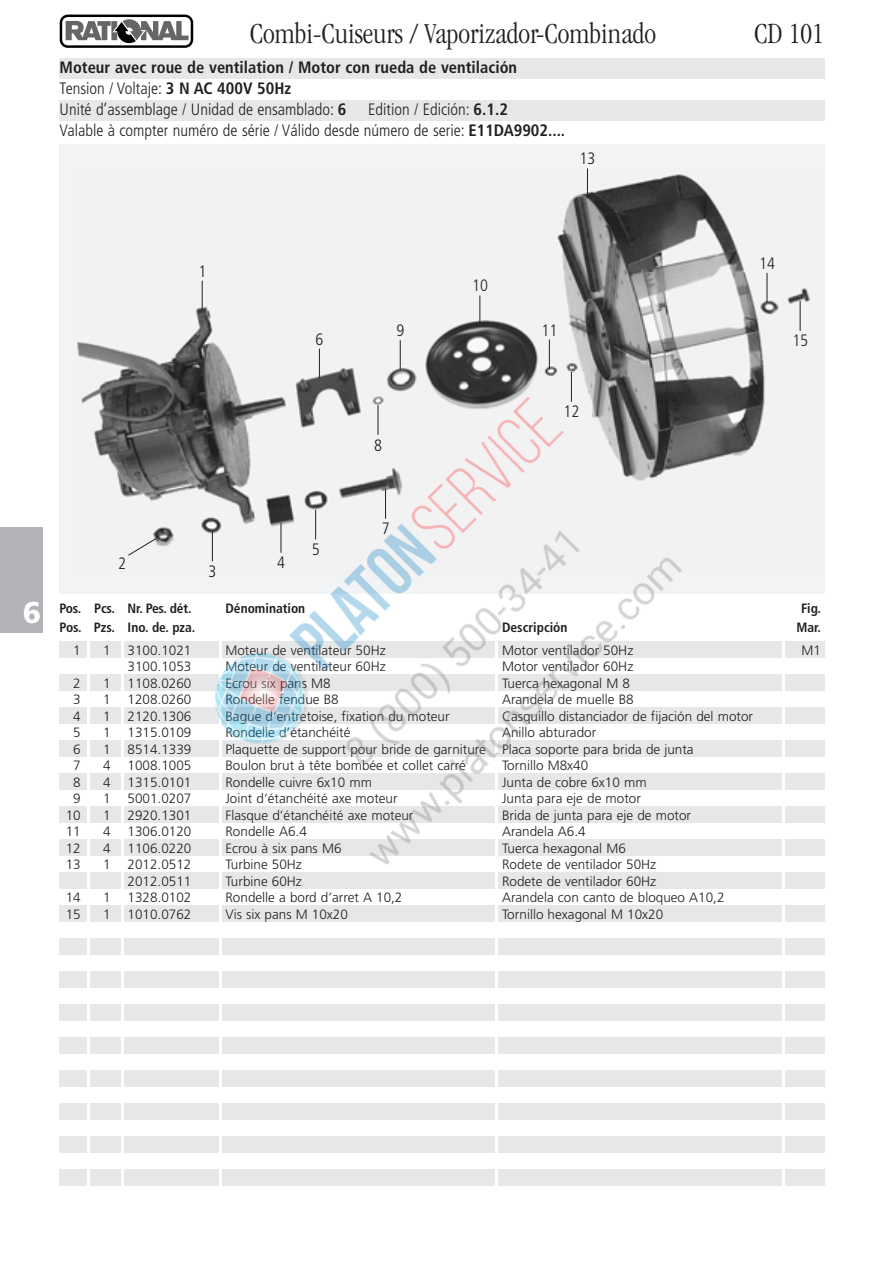
<style>
.page{position:relative;width:893px;height:1263px;background:#fff}
.page>*{position:absolute;margin:0;border:0;box-sizing:border-box;transform-origin:0 0}
.t1{font:300 condensed 30px "Garamond";color:#231f20}
.t2{font:900 30px "Frutiger";color:#fff}
.t3{font:700 condensed 16.5px/20.9px "Frutiger";color:#231f20}
.t4{font:300 condensed 16.5px/20.9px "Frutiger";color:#231f20}
.t5{font:300 13.5px "Frutiger";color:#231f20}
.t6{font:700 condensed 13.5px "Frutiger";color:#231f20}
.s1{font-weight:300}
.s2{font-weight:700}
</style>
<div class="page">
<div style="left:60px;top:641px;width:765px;height:16px;background:#e6e7e9"></div>
<div style="left:60px;top:674px;width:765px;height:16px;background:#e6e7e9"></div>
<div style="left:60px;top:707px;width:765px;height:16px;background:#e6e7e9"></div>
<div style="left:60px;top:740px;width:765px;height:16px;background:#e6e7e9"></div>
<div style="left:60px;top:773px;width:765px;height:16px;background:#e6e7e9"></div>
<div style="left:60px;top:806px;width:765px;height:16px;background:#e6e7e9"></div>
<div style="left:60px;top:839px;width:765px;height:16px;background:#e6e7e9"></div>
<div style="left:60px;top:872px;width:765px;height:16px;background:#e6e7e9"></div>
<div style="left:60px;top:905px;width:765px;height:16px;background:#e6e7e9"></div>
<div style="left:60px;top:938px;width:765px;height:16px;background:#e6e7e9"></div>
<div style="left:60px;top:971px;width:765px;height:16px;background:#e6e7e9"></div>
<div style="left:60px;top:1004px;width:765px;height:16px;background:#e6e7e9"></div>
<div style="left:60px;top:1037px;width:765px;height:16px;background:#e6e7e9"></div>
<div style="left:60px;top:1070px;width:765px;height:16px;background:#e6e7e9"></div>
<div style="left:60px;top:1103px;width:765px;height:16px;background:#e6e7e9"></div>
<div style="left:60px;top:1136px;width:765px;height:16px;background:#e6e7e9"></div>
<div style="left:60px;top:1169px;width:765px;height:16px;background:#e6e7e9"></div>
<div style="left:60px;top:144px;width:765px;height:450px;background:#f2f3f4"></div>
<div style="left:60px;top:58px;width:765px;height:21px;background:#e6e7e9"></div>
<div style="left:60px;top:100px;width:765px;height:21px;background:#e6e7e9"></div>
<div style="left:60px;top:15px;width:133px;height:33px;border:2px solid #000;border-radius:7px"></div>
<svg style="left:66px;top:19px;width:122px;height:24px"></svg>
<div style="left:0;top:528px;width:43px;height:105px;background:#b2b3b7"></div>
<hr style="left:87px;top:640px;width:2px;height:567px;background:#fff">
<hr style="left:782px;top:631px;width:2px;height:567px;background:#fff">
<hr style="left:219px;top:640px;width:2px;height:567px;background:#fff">
<hr style="left:495px;top:640px;width:2px;height:567px;background:#fff">
<hr style="left:121px;top:640px;width:2px;height:567px;background:#fff">
<img style="left:78px;top:171px;width:732px;height:376px">
<svg style="left:202px;top:281px;width:1px;height:29px"></svg>
<svg style="left:319px;top:349px;width:1px;height:15px"></svg>
<hr style="left:479px;top:295px;width:1px;height:30px;background:#231f20">
<hr style="left:400px;top:340px;width:1px;height:30px;background:#231f20">
<svg style="left:549px;top:340px;width:1px;height:24px"></svg>
<hr style="left:587px;top:168px;width:1px;height:30px;background:#231f20">
<hr style="left:766px;top:273px;width:1px;height:30px;background:#231f20">
<hr style="left:799px;top:301px;width:1px;height:30px;background:#231f20">
<svg style="left:128px;top:538px;width:28px;height:18px"></svg>
<img style="left:179px;top:364px;width:535px;height:525px">
<h1 class="t1" style="left:250px;top:22px;width:408px">Combi-Cuiseurs / Vaporizador-Combinado</h1>
<p class="t3" style="left:60px;top:59px;width:459px">Moteur avec roue de ventilation / Motor con rueda de ventilación<br><span class="s1">Tension / Voltaje:</span> 3 N AC 400V 50Hz<br><span class="s1">Unité d’assemblage / Unidad de ensamblado:</span> 6</p>
<p class="t4" style="left:60px;top:100px;width:507px;text-indent:309px">Edition / Edición: <span class="s2">6.1.2<br></span>Valable à compter numéro de série / Válido desde número de serie: <span class="s2">E11DA9902....</span></p>
<p class="t4" style="left:579px;top:150px;width:17px">13</p>
<h1 class="t1" style="left:754px;top:22px;width:71px">CD 101</h1>
<p class="t4" style="left:198px;top:262px;width:9px">1</p>
<p class="t4" style="left:315px;top:330px;width:9px">6</p>
<p class="t4" style="left:472px;top:277px;width:17px">10</p>
<p class="t4" style="left:396px;top:321px;width:9px">9</p>
<p class="t4" style="left:541px;top:321px;width:17px">11</p>
<p class="t4" style="left:374px;top:436px;width:9px">8</p>
<p class="t4" style="left:563px;top:403px;width:17px">12</p>
<p class="t4" style="left:759px;top:254px;width:17px">14</p>
<p class="t4" style="left:792px;top:332px;width:17px">15</p>
<h1 class="t2" style="left:23px;top:600px;width:20px">6</h1>
<p class="t4" style="left:118px;top:555px;width:9px">2</p>
<p class="t4" style="left:208px;top:562px;width:9px">3</p>
<p class="t4" style="left:277px;top:554px;width:9px">4</p>
<p class="t4" style="left:312px;top:540px;width:9px">5</p>
<p class="t4" style="left:381px;top:520px;width:9px">7</p>
<p class="t6" style="left:60px;top:603px;width:133px">Pos. Pcs. Nr. Pes. dét.</p>
<p class="t6" style="left:225px;top:603px;width:81px">Dénomination</p>
<p class="t6" style="left:801px;top:603px;width:22px">Fig.</p>
<p class="t6" style="left:60px;top:622px;width:137px">Pos. Pzs. Ino. de. pza.</p>
<p class="t6" style="left:502px;top:622px;width:67px">Descripción</p>
<p class="t6" style="left:796px;top:622px;width:26px">Mar.</p>
<p class="t5" style="left:73px;top:644px;width:9px">1</p>
<p class="t5" style="left:103px;top:644px;width:9px">1</p>
<p class="t5" style="left:73px;top:677px;width:9px">2</p>
<p class="t5" style="left:103px;top:677px;width:9px">1</p>
<p class="t5" style="left:73px;top:694px;width:9px">3</p>
<p class="t5" style="left:103px;top:694px;width:9px">1</p>
<p class="t5" style="left:73px;top:710px;width:9px">4</p>
<p class="t5" style="left:103px;top:710px;width:9px">1</p>
<p class="t5" style="left:73px;top:727px;width:9px">5</p>
<p class="t5" style="left:103px;top:727px;width:9px">1</p>
<p class="t5" style="left:73px;top:743px;width:9px">6</p>
<p class="t5" style="left:103px;top:743px;width:9px">1</p>
<p class="t5" style="left:73px;top:760px;width:9px">7</p>
<p class="t5" style="left:103px;top:760px;width:9px">4</p>
<p class="t5" style="left:73px;top:776px;width:9px">8</p>
<p class="t5" style="left:103px;top:776px;width:9px">4</p>
<p class="t5" style="left:73px;top:793px;width:9px">9</p>
<p class="t5" style="left:103px;top:793px;width:9px">1</p>
<p class="t5" style="left:66px;top:809px;width:17px">10</p>
<p class="t5" style="left:103px;top:809px;width:9px">1</p>
<p class="t5" style="left:66px;top:826px;width:17px">11</p>
<p class="t5" style="left:103px;top:826px;width:9px">4</p>
<p class="t5" style="left:66px;top:842px;width:17px">12</p>
<p class="t5" style="left:103px;top:842px;width:9px">4</p>
<p class="t5" style="left:66px;top:859px;width:17px">13</p>
<p class="t5" style="left:103px;top:859px;width:9px">1</p>
<p class="t5" style="left:66px;top:892px;width:17px">14</p>
<p class="t5" style="left:103px;top:892px;width:9px">1</p>
<p class="t5" style="left:66px;top:908px;width:17px">15</p>
<p class="t5" style="left:103px;top:908px;width:9px">1</p>
<p class="t5" style="left:128px;top:644px;width:65px">3100.1021</p>
<p class="t5" style="left:225px;top:644px;width:162px">Moteur de ventilateur 50Hz</p>
<p class="t5" style="left:502px;top:644px;width:133px">Motor ventilador 50Hz</p>
<p class="t5" style="left:128px;top:661px;width:65px">3100.1053</p>
<p class="t5" style="left:225px;top:661px;width:162px">Moteur de ventilateur 60Hz</p>
<p class="t5" style="left:502px;top:661px;width:133px">Motor ventilador 60Hz</p>
<p class="t5" style="left:128px;top:677px;width:65px">1108.0260</p>
<p class="t5" style="left:225px;top:677px;width:107px">Ecrou six pans M8</p>
<p class="t5" style="left:502px;top:677px;width:129px">Tuerca hexagonal M 8</p>
<p class="t5" style="left:128px;top:694px;width:65px">1208.0260</p>
<p class="t5" style="left:225px;top:694px;width:115px">Rondelle fendue B8</p>
<p class="t5" style="left:502px;top:694px;width:133px">Arandela de muelle B8</p>
<p class="t5" style="left:128px;top:710px;width:65px">2120.1306</p>
<p class="t5" style="left:225px;top:710px;width:226px">Bague d’entretoise, fixation du moteur</p>
<p class="t5" style="left:502px;top:710px;width:252px">Casquillo distanciador de fijación del motor</p>
<p class="t5" style="left:128px;top:727px;width:65px">1315.0109</p>
<p class="t5" style="left:225px;top:727px;width:126px">Rondelle d’étanchéité</p>
<p class="t5" style="left:502px;top:727px;width:96px">Anillo abturador</p>
<p class="t5" style="left:128px;top:743px;width:65px">8514.1339</p>
<p class="t5" style="left:225px;top:743px;width:470px">Plaquette de support pour bride de garniture Placa soporte para brida de junta</p>
<p class="t5" style="left:128px;top:760px;width:65px">1008.1005</p>
<p class="t5" style="left:225px;top:760px;width:242px">Boulon brut à tête bombée et collet carré</p>
<p class="t5" style="left:502px;top:760px;width:88px">Tornillo M8x40</p>
<p class="t5" style="left:128px;top:776px;width:65px">1315.0101</p>
<p class="t5" style="left:225px;top:776px;width:148px">Rondelle cuivre 6x10 mm</p>
<p class="t5" style="left:502px;top:776px;width:146px">Junta de cobre 6x10 mm</p>
<p class="t5" style="left:128px;top:793px;width:65px">5001.0207</p>
<p class="t5" style="left:225px;top:793px;width:174px">Joint d’étanchéité axe moteur</p>
<p class="t5" style="left:502px;top:793px;width:140px">Junta para eje de motor</p>
<p class="t5" style="left:128px;top:809px;width:65px">2920.1301</p>
<p class="t5" style="left:225px;top:809px;width:189px">Flasque d’étanchéité axe moteur</p>
<p class="t5" style="left:502px;top:809px;width:190px">Brida de junta para eje de motor</p>
<p class="t5" style="left:128px;top:826px;width:65px">1306.0120</p>
<p class="t5" style="left:225px;top:826px;width:83px">Rondelle A6.4</p>
<p class="t5" style="left:502px;top:826px;width:85px">Arandela A6.4</p>
<p class="t5" style="left:128px;top:842px;width:65px">1106.0220</p>
<p class="t5" style="left:225px;top:842px;width:118px">Ecrou à six pans M6</p>
<p class="t5" style="left:502px;top:842px;width:125px">Tuerca hexagonal M6</p>
<p class="t5" style="left:128px;top:859px;width:65px">2012.0512</p>
<p class="t5" style="left:225px;top:859px;width:78px">Turbine 50Hz</p>
<p class="t5" style="left:502px;top:859px;width:156px">Rodete de ventilador 50Hz</p>
<p class="t5" style="left:128px;top:875px;width:65px">2012.0511</p>
<p class="t5" style="left:225px;top:875px;width:78px">Turbine 60Hz</p>
<p class="t5" style="left:502px;top:875px;width:156px">Rodete de ventilador 60Hz</p>
<p class="t5" style="left:128px;top:892px;width:65px">1328.0102</p>
<p class="t5" style="left:225px;top:892px;width:178px">Rondelle a bord d’arret A 10,2</p>
<p class="t5" style="left:502px;top:892px;width:224px">Arandela con canto de bloqueo A10,2</p>
<p class="t5" style="left:128px;top:908px;width:65px">1010.0762</p>
<p class="t5" style="left:225px;top:908px;width:124px">Vis six pans M 10x20</p>
<p class="t5" style="left:502px;top:908px;width:163px">Tornillo hexagonal M 10x20</p>
<p class="t5" style="left:801px;top:644px;width:21px">M1</p>
</div>
